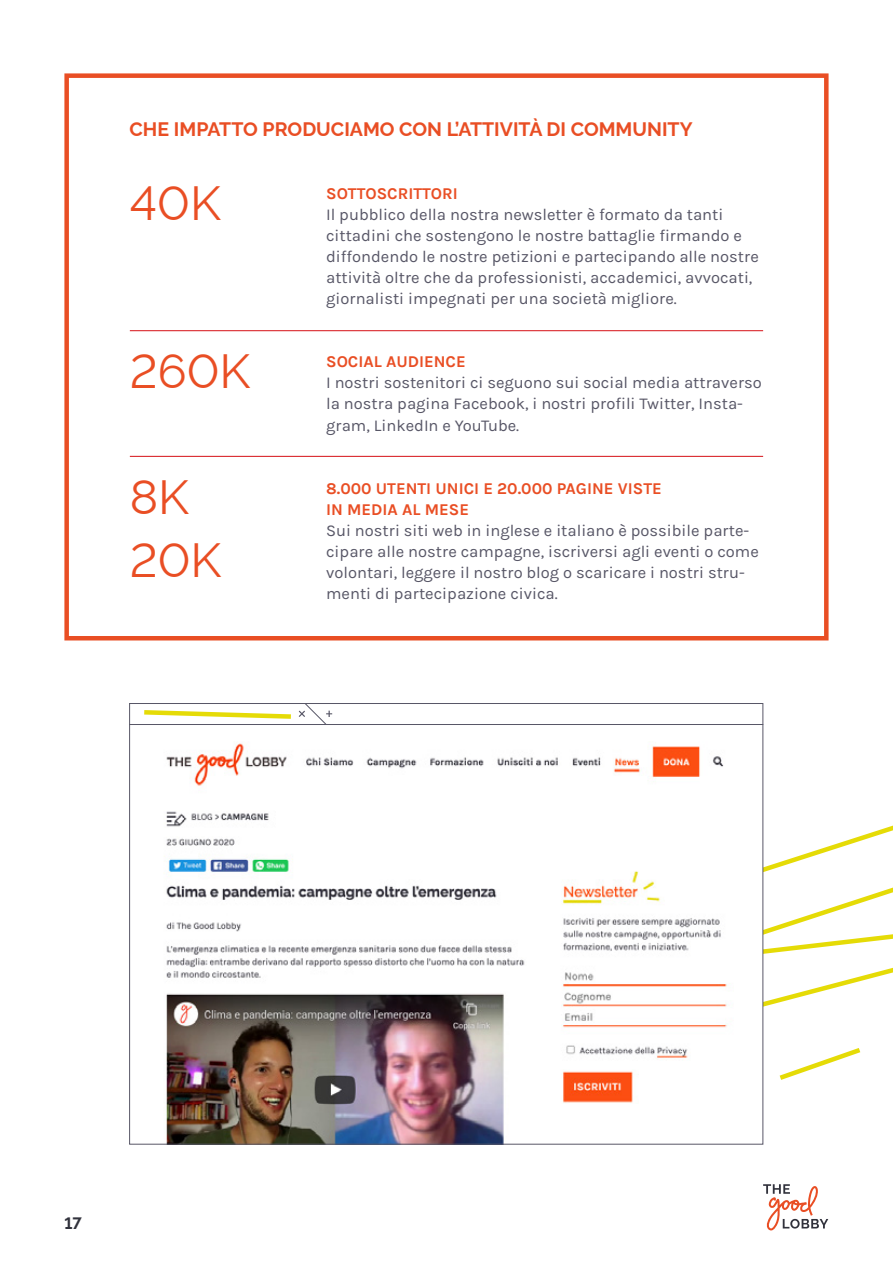
<style>
.page{position:relative;width:893px;height:1263px;background:#fff}
.page>*{position:absolute;margin:0;border:0;box-sizing:border-box;transform-origin:0 0}
.t1{font:48px/63px "Raleway";color:#e94e24}
.t2{font:700 19.5px "Raleway";color:#e94e24}
.t3{font:16.5px/21px "Karla";color:#585767}
.t4{font:700 16.5px/21px "Karla";color:#e94e24}
.t5{font:700 16.5px "Raleway";color:#31323c}
</style>
<div class="page">
<svg style="left:763px;top:1184px;width:65px;height:46px"></svg>
<svg style="left:763px;top:768px;width:130px;height:251px"></svg>
<svg style="left:779px;top:1048px;width:82px;height:32px"></svg>
<img style="left:164px;top:743px;width:564px;height:399px">
<div style="left:64px;top:73px;width:764px;height:567px;border:4px solid #e94e24"></div>
<hr style="left:130px;top:330px;width:633px;height:1px;background:#d61016">
<hr style="left:130px;top:456px;width:633px;height:1px;background:#d61016">
<hr style="left:129px;top:724px;width:634px;height:1px;background:#585767">
<svg style="left:140px;top:703px;width:192px;height:21px"></svg>
<p class="t2" style="left:130px;top:114px;width:564px">CHE IMPATTO PRODUCIAMO CON L’ATTIVITÀ DI COMMUNITY</p>
<h1 class="t1" style="left:130px;top:167px;width:93px">40K</h1>
<p class="t4" style="left:326px;top:183px;width:133px">SOTTOSCRITTORI</p>
<p class="t3" style="left:326px;top:205px;width:434px">Il pubblico della nostra newsletter è formato da tanti cittadini che sostengono le nostre battaglie firmando e diffondendo le nostre petizioni e partecipando alle nostre attività oltre che da professionisti, accademici, avvocati, giornalisti impegnati per una società migliore.</p>
<h1 class="t1" style="left:130px;top:335px;width:122px">260K</h1>
<p class="t4" style="left:326px;top:351px;width:141px">SOCIAL AUDIENCE</p>
<p class="t3" style="left:326px;top:373px;width:437px">I nostri sostenitori ci seguono sui social media attraverso la nostra pagina Facebook, i nostri profili Twitter, Insta&shy;gram, LinkedIn e YouTube.</p>
<h1 class="t1" style="left:130px;top:461px;width:93px">8K<br>20K</h1>
<p class="t4" style="left:326px;top:477px;width:337px">8.000 UTENTI UNICI E 20.000 PAGINE VISTE<br>IN MEDIA AL MESE</p>
<p class="t3" style="left:326px;top:520px;width:434px">Sui nostri siti web in inglese e italiano è possibile parte&shy;cipare alle nostre campagne, iscriversi agli eventi o come volontari, leggere il nostro blog o scaricare i nostri stru&shy;menti di partecipazione civica.</p>
<p class="t5" style="left:64px;top:1209px;width:19px">17</p>
</div>
